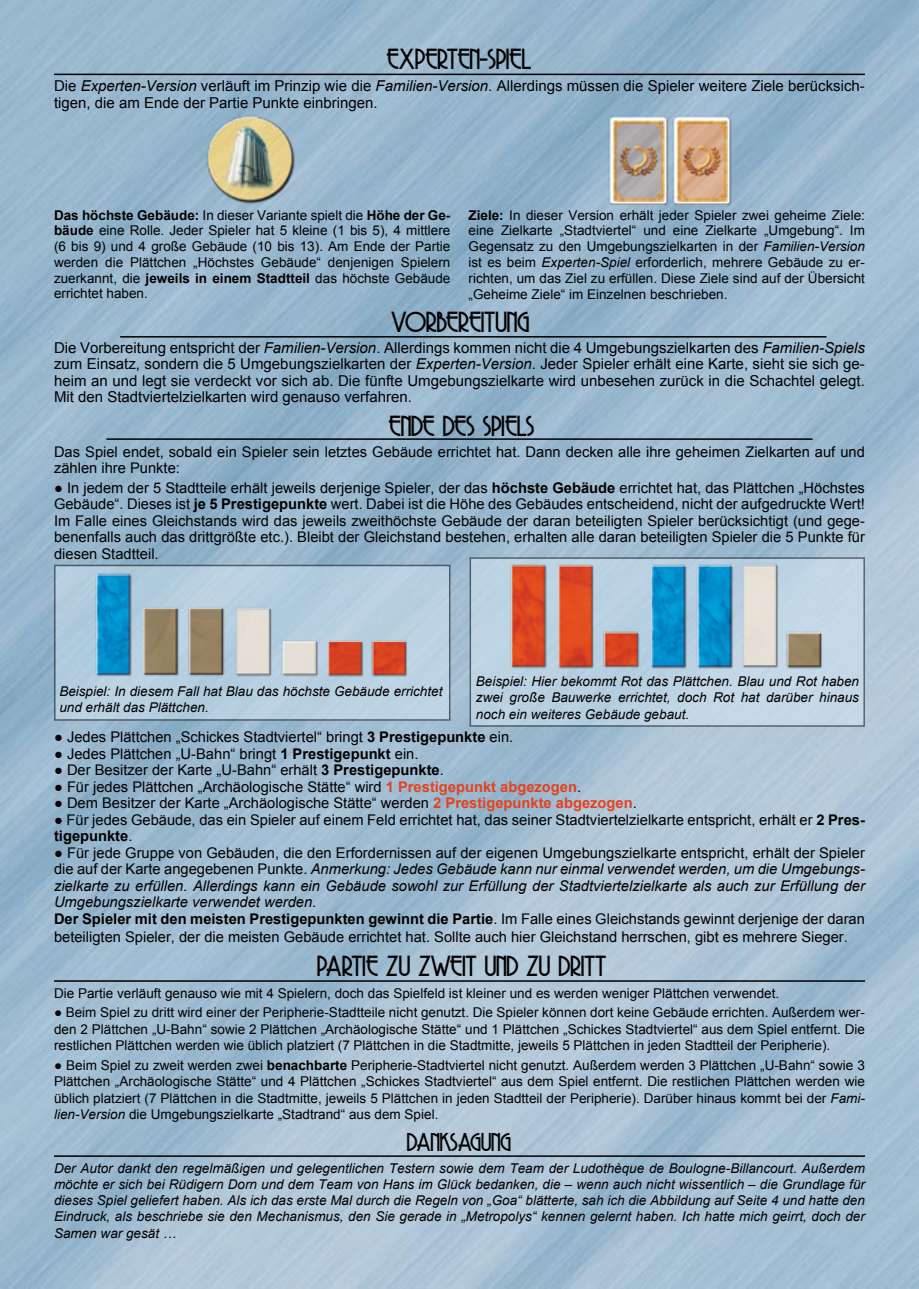
<style>
.page{position:relative;width:919px;height:1289px;background:#fff}
.page>*{position:absolute;margin:0;border:0;box-sizing:border-box;transform-origin:0 0}
.t1{font:27px "Copasetic";color:#000}
.t2{font:24px "Copasetic";color:#000}
.t3{font:15px/16.5px "Arial";color:#000;text-align:justify}
.t4{font:14.7px/16.5px "Arial";color:#000}
.t5{font:italic 14.7px/16.5px "Arial";color:#000}
.t6{font:13.5px/15.8px "Arial";color:#000;text-align:justify}
.t7{font:italic 13.5px/16.2px "Arial";color:#000;text-align:justify}
.s1{font-style:italic}
.s2{font-weight:700}
.s3{font-weight:700;color:#e3421f}
.s4{font-style:normal}
.s5{font-weight:700;font-style:normal}
</style>
<div class="page">
<img style="left:0;top:0;width:918px;height:1288px">
<div style="left:470px;top:558px;width:394px;height:168px;background:#bed4e5"></div>
<div style="left:55px;top:565px;width:394px;height:155px;background:#b8d0e1"></div>
<hr style="left:54px;top:74px;width:810px;height:1px;background:#000">
<hr style="left:120px;top:336px;width:706px;height:1px;background:#000">
<hr style="left:54px;top:980px;width:810px;height:1px;background:#000">
<hr style="left:106px;top:438px;width:706px;height:2px;background:#000">
<hr style="left:54px;top:1155px;width:810px;height:1px;background:#000">
<img style="left:192px;top:101px;width:115px;height:115px">
<img style="left:85px;top:571px;width:322px;height:109px">
<img style="left:510px;top:563px;width:315px;height:109px">
<img style="left:607px;top:114px;width:126px;height:93px">
<h1 class="t1" style="left:386px;top:46px;width:146px">EXPERTEN-SPIEL</h1>
<p class="t3" style="left:54px;top:78px;width:812px">Die <span class="s1">Experten-Version</span> verläuft im Prinzip wie die <span class="s1">Familien-Version</span>. Allerdings müssen die Spieler weitere Ziele berücksich&shy;tigen, die am Ende der Partie Punkte einbringen.</p>
<p class="t6" style="left:54px;top:207px;width:398px"><span class="s2">Das höchste Gebäude:</span> In dieser Variante spielt die <span class="s2">Höhe der Ge&shy;bäude</span> eine Rolle. Jeder Spieler hat 5 kleine (1 bis 5), 4 mittlere (6 bis 9) und 4 große Gebäude (10 bis 13). Am Ende der Partie werden die Plättchen „Höchstes Gebäude“ denjenigen Spielern zuerkannt, die <span class="s2">jeweils in einem Stadtteil</span> das höchste Gebäude errichtet haben.</p>
<p class="t6" style="left:468px;top:207px;width:398px"><span class="s2">Ziele:</span> In dieser Version erhält jeder Spieler zwei geheime Ziele: eine Zielkarte „Stadtviertel“ und eine Zielkarte „Umgebung“. Im Gegensatz zu den Umgebungszielkarten in der <span class="s1">Familien-Version </span>ist es beim <span class="s1">Experten-Spiel</span> erforderlich, mehrere Gebäude zu er&shy;richten, um das Ziel zu erfüllen. Diese Ziele sind auf der Übersicht „Geheime Ziele“ im Einzelnen beschrieben.</p>
<h1 class="t1" style="left:391px;top:309px;width:139px">VORBEREITUNG</h1>
<p class="t3" style="left:54px;top:339px;width:812px">Die Vorbereitung entspricht der <span class="s1">Familien-Version</span>. Allerdings kommen nicht die 4 Umgebungszielkarten des <span class="s1">Familien-Spiels </span>zum Einsatz, sondern die 5 Umgebungszielkarten der <span class="s1">Experten-Version</span>. Jeder Spieler erhält eine Karte, sieht sie sich ge&shy;heim an und legt sie verdeckt vor sich ab. Die fünfte Umgebungszielkarte wird unbesehen zurück in die Schachtel gelegt.<br>Mit den Stadtviertelzielkarten wird genauso verfahren.</p>
<h1 class="t1" style="left:388px;top:413px;width:147px">ENDE DES SPIELS</h1>
<p class="t4" style="left:54px;top:443px;width:812px">Das Spiel endet, sobald ein Spieler sein letztes Gebäude errichtet hat. Dann decken alle ihre geheimen Zielkarten auf und zählen ihre Punkte:</p>
<p class="t4" style="left:54px;top:479px;width:812px;text-align:justify">● In jedem der 5 Stadtteile erhält jeweils derjenige Spieler, der das <span class="s2">höchste Gebäude</span> errichtet hat, das Plättchen „Höchstes Gebäude“. Dieses ist <span class="s2">je 5 Prestigepunkte</span> wert. Dabei ist die Höhe des Gebäudes entscheidend, nicht der aufgedruckte Wert!<br>Im Falle eines Gleichstands wird das jeweils zweithöchste Gebäude der daran beteiligten Spieler berücksichtigt (und gege&shy;benenfalls auch das drittgrößte etc.). Bleibt der Gleichstand bestehen, erhalten alle daran beteiligten Spieler die 5 Punkte für diesen Stadtteil.</p>
<p class="t7" style="left:59px;top:683px;width:384px">Beispiel: In diesem Fall hat Blau das höchste Gebäude errichtet und erhält das Plättchen.</p>
<p class="t7" style="left:476px;top:673px;width:384px">Beispiel: Hier bekommt Rot das Plättchen. Blau und Rot haben zwei große Bauwerke errichtet, doch Rot hat darüber hinaus noch ein weiteres Gebäude gebaut.</p>
<p class="t4" style="left:54px;top:729px;width:461px">● Jedes Plättchen „Schickes Stadtviertel“ bringt <span class="s2">3 Prestigepunkte</span> ein.</p>
<p class="t4" style="left:54px;top:745px;width:366px">● Jedes Plättchen „U-Bahn“ bringt <span class="s2">1 Prestigepunkt</span> ein.</p>
<p class="t4" style="left:54px;top:762px;width:391px">● Der Besitzer der Karte „U-Bahn“ erhält <span class="s2">3 Prestigepunkte</span>.</p>
<p class="t4" style="left:54px;top:778px;width:528px">● Für jedes Plättchen „Archäologische Stätte“ wird <span class="s3">1 Prestigepunkt abgezogen</span>.</p>
<p class="t4" style="left:54px;top:795px;width:584px">● Dem Besitzer der Karte „Archäologische Stätte“ werden <span class="s3">2 Prestigepunkte abgezogen</span>.</p>
<p class="t4" style="left:54px;top:811px;width:812px">● Für jedes Gebäude, das ein Spieler auf einem Feld errichtet hat, das seiner Stadtviertelzielkarte entspricht, erhält er <span class="s2">2 Pres&shy;tigepunkte</span>.</p>
<p class="t5" style="left:54px;top:844px;width:812px"><span class="s4">● Für jede Gruppe von Gebäuden, die den Erfordernissen auf der eigenen Umgebungszielkarte entspricht, erhält der Spieler die auf der Karte angegebenen Punkte.</span> Anmerkung: Jedes Gebäude kann nur einmal verwendet werden, um die Umgebungs&shy;zielkarte zu erfüllen. Allerdings kann ein Gebäude sowohl zur Erfüllung der Stadtviertelzielkarte als auch zur Erfüllung der Umgebungszielkarte verwendet werden.<br><span class="s5">Der Spieler mit den meisten Prestigepunkten gewinnt die Partie</span><span class="s4">. Im Falle eines Gleichstands gewinnt derjenige der daran</span></p>
<p class="t4" style="left:54px;top:928px;width:795px">beteiligten Spieler, der die meisten Gebäude errichtet hat. Sollte auch hier Gleichstand herrschen, gibt es mehrere Sieger.</p>
<h1 class="t1" style="left:317px;top:952px;width:291px">PARTIE ZU ZWEIT UND ZU DRITT</h1>
<p class="t6" style="left:54px;top:985px;width:726px">Die Partie verläuft genauso wie mit 4 Spielern, doch das Spielfeld ist kleiner und es werden weniger Plättchen verwendet.</p>
<p class="t6" style="left:54px;top:1004px;width:812px;line-height:16.5px">● Beim Spiel zu dritt wird einer der Peripherie-Stadtteile nicht genutzt. Die Spieler können dort keine Gebäude errichten. Außerdem wer&shy;den 2 Plättchen „U-Bahn“ sowie 2 Plättchen „Archäologische Stätte“ und 1 Plättchen „Schickes Stadtviertel“ aus dem Spiel entfernt. Die restlichen Plättchen werden wie üblich platziert (7 Plättchen in die Stadtmitte, jeweils 5 Plättchen in jeden Stadtteil der Peripherie).</p>
<p class="t6" style="left:54px;top:1056px;width:812px;line-height:16.5px">● Beim Spiel zu zweit werden zwei <span class="s2">benachbarte</span> Peripherie-Stadtviertel nicht genutzt. Außerdem werden 3 Plättchen „U-Bahn“ sowie 3<br>Plättchen „Archäologische Stätte“ und 4 Plättchen „Schickes Stadtviertel“ aus dem Spiel entfernt. Die restlichen Plättchen werden wie üblich platziert (7 Plättchen in die Stadtmitte, jeweils 5 Plättchen in jeden Stadtteil der Peripherie). Darüber hinaus kommt bei der <span class="s1">Fami&shy;lien-Version</span> die Umgebungszielkarte „Stadtrand“ aus dem Spiel.</p>
<h2 class="t2" style="left:406px;top:1130px;width:106px">DANKSAGUNG</h2>
<p class="t7" style="left:54px;top:1160px;width:812px">Der Autor dankt den regelmäßigen und gelegentlichen Testern sowie dem Team der Ludothèque de Boulogne-Billancourt. Außerdem möchte er sich bei Rüdigern Dorn und dem Team von Hans im Glück bedanken, die – wenn auch nicht wissentlich – die Grundlage für dieses Spiel geliefert haben. Als ich das erste Mal durch die Regeln von „Goa“ blätterte, sah ich die Abbildung auf Seite 4 und hatte den Eindruck, als beschriebe sie den Mechanismus, den Sie gerade in „Metropolys“ kennen gelernt haben. Ich hatte mich geirrt, doch der Samen war gesät …</p>
</div>
